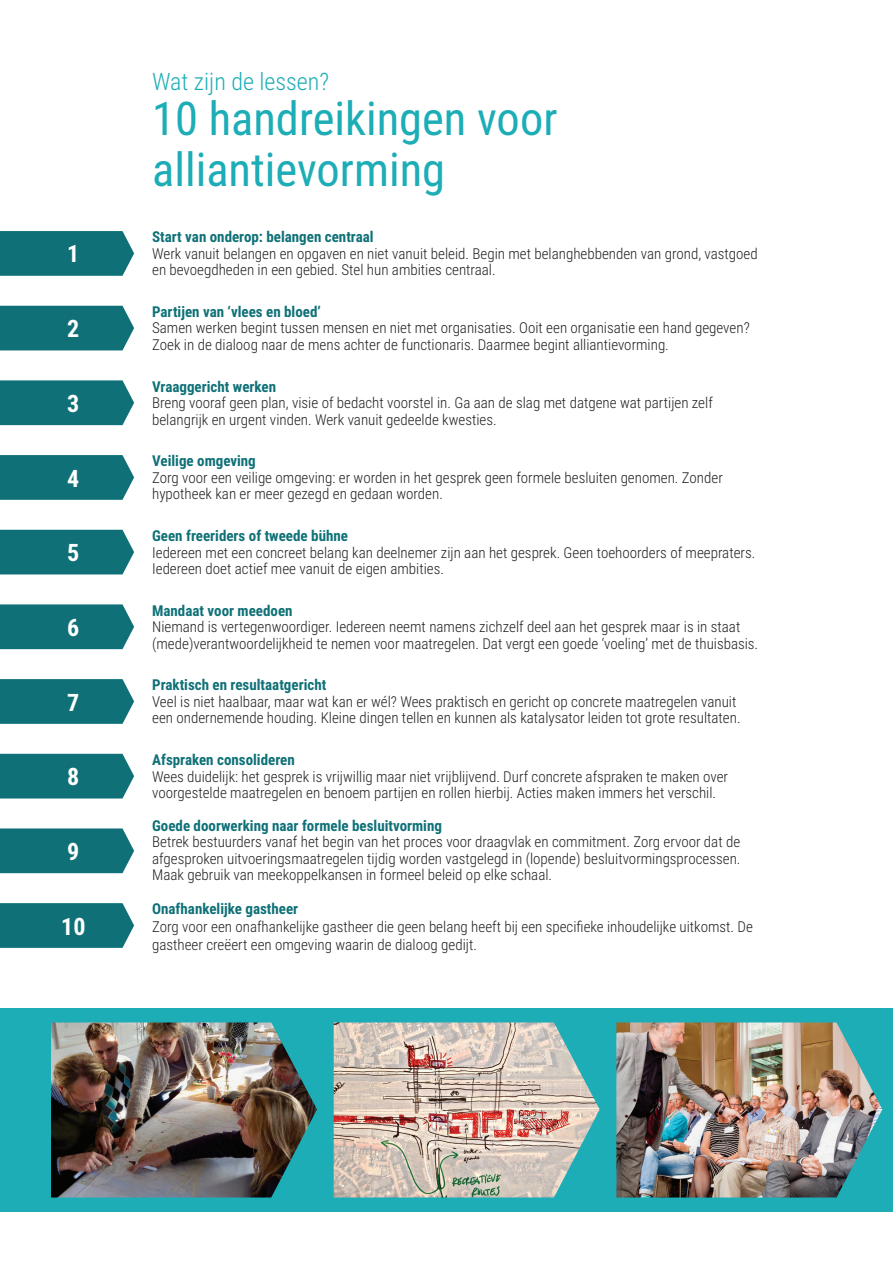
<style>
.page{position:relative;width:893px;height:1263px;background:#fff}
.page>*{position:absolute;margin:0;border:0;box-sizing:border-box;transform-origin:0 0}
.t1{font:46.5px/51.2px "Roboto Condensed";color:#1cadb6}
.t2{font:300 24px "Roboto Condensed";color:#1cadb6}
.t3{font:700 24px "Roboto Condensed";color:#fff}
.t4{font:300 15px/16.5px "Roboto Condensed";color:#231f20}
.t5{font:700 15px "Roboto Condensed";color:#0f7177}
</style>
<div class="page">
<div style="left:0;top:1008px;width:893px;height:204px;background:#1cadb6"></div>
<img style="left:616px;top:1022px;width:266px;height:175px">
<img style="left:334px;top:1022px;width:266px;height:175px">
<img style="left:51px;top:1022px;width:266px;height:175px">
<svg style="left:0;top:231px;width:134px;height:45px;background:#1a777d"></svg>
<svg style="left:0;top:903px;width:134px;height:45px;background:#1a777d"></svg>
<div style="left:0;top:828px;width:134px;height:45px;background:#0f7177"></div>
<div style="left:0;top:754px;width:134px;height:44px;background:#0f7177"></div>
<svg style="left:0;top:679px;width:134px;height:45px;background:#1a777d"></svg>
<div style="left:0;top:604px;width:134px;height:45px;background:#0f7177"></div>
<div style="left:0;top:530px;width:134px;height:44px;background:#0f7177"></div>
<svg style="left:0;top:455px;width:134px;height:45px;background:#1a777d"></svg>
<div style="left:0;top:306px;width:134px;height:44px;background:#0f7177"></div>
<div style="left:0;top:380px;width:134px;height:45px;background:#0f7177"></div>
<h2 class="t3" style="left:67px;top:237px;width:14px">1</h2>
<h2 class="t3" style="left:67px;top:312px;width:14px">2</h2>
<h2 class="t3" style="left:67px;top:386px;width:14px">3</h2>
<h2 class="t3" style="left:67px;top:461px;width:14px">4</h2>
<h2 class="t3" style="left:67px;top:536px;width:14px">5</h2>
<h2 class="t3" style="left:67px;top:610px;width:14px">6</h2>
<h2 class="t3" style="left:67px;top:685px;width:14px">7</h2>
<h2 class="t3" style="left:67px;top:760px;width:14px">8</h2>
<h2 class="t3" style="left:67px;top:834px;width:14px">9</h2>
<h2 class="t3" style="left:61px;top:909px;width:26px">10</h2>
<h2 class="t2" style="left:152px;top:65px;width:178px">Wat zijn de lessen?</h2>
<h1 class="t1" style="left:152px;top:91px;width:407px">10 handreikingen voor alliantievorming</h1>
<p class="t5" style="left:152px;top:226px;width:223px">Start van onderop: belangen centraal</p>
<p class="t4" style="left:152px;top:245px;width:607px">Werk vanuit belangen en opgaven en niet vanuit beleid. Begin met belanghebbenden van grond, vastgoed en bevoegdheden in een gebied. Stel hun ambities centraal.</p>
<p class="t5" style="left:152px;top:301px;width:170px">Partijen van ‘vlees en bloed’</p>
<p class="t4" style="left:152px;top:319px;width:599px">Samen werken begint tussen mensen en niet met organisaties. Ooit een organisatie een hand gegeven?<br>Zoek in de dialoog naar de mens achter de functionaris. Daarmee begint alliantievorming.</p>
<p class="t5" style="left:152px;top:376px;width:125px">Vraaggericht werken</p>
<p class="t4" style="left:152px;top:394px;width:562px">Breng vooraf geen plan, visie of bedacht voorstel in. Ga aan de slag met datgene wat partijen zelf belangrijk en urgent vinden. Werk vanuit gedeelde kwesties.</p>
<p class="t5" style="left:152px;top:450px;width:105px">Veilige omgeving</p>
<p class="t4" style="left:152px;top:469px;width:572px">Zorg voor een veilige omgeving: er worden in het gesprek geen formele besluiten genomen. Zonder hypotheek kan er meer gezegd en gedaan worden.</p>
<p class="t5" style="left:152px;top:525px;width:197px">Geen freeriders of tweede bühne</p>
<p class="t4" style="left:152px;top:543px;width:605px">Iedereen met een concreet belang kan deelnemer zijn aan het gesprek. Geen toehoorders of meepraters.<br>Iedereen doet actief mee vanuit de eigen ambities.</p>
<p class="t5" style="left:152px;top:600px;width:142px">Mandaat voor meedoen</p>
<p class="t4" style="left:152px;top:618px;width:608px">Niemand is vertegenwoordiger. Iedereen neemt namens zichzelf deel aan het gesprek maar is in staat (mede)verantwoordelijkheid te nemen voor maatregelen. Dat vergt een goede ‘voeling’ met de thuisbasis.</p>
<p class="t5" style="left:152px;top:674px;width:176px">Praktisch en resultaatgericht</p>
<p class="t4" style="left:152px;top:693px;width:590px">Veel is niet haalbaar, maar wat kan er wél? Wees praktisch en gericht op concrete maatregelen vanuit een ondernemende houding. Kleine dingen tellen en kunnen als katalysator leiden tot grote resultaten.</p>
<p class="t5" style="left:152px;top:749px;width:144px">Afspraken consolideren</p>
<p class="t4" style="left:152px;top:767px;width:577px">Wees duidelijk: het gesprek is vrijwillig maar niet vrijblijvend. Durf concrete afspraken te maken over voorgestelde maatregelen en benoem partijen en rollen hierbij. Acties maken immers het verschil.</p>
<p class="t5" style="left:152px;top:815px;width:291px">Goede doorwerking naar formele besluitvorming</p>
<p class="t4" style="left:152px;top:833px;width:590px;text-align:justify">Betrek bestuurders vanaf het begin van het proces voor draagvlak en commitment. Zorg ervoor dat de afgesproken uitvoeringsmaatregelen tijdig worden vastgelegd in (lopende) besluitvormingsprocessen.<br>Maak gebruik van meekoppelkansen in formeel beleid op elke schaal.</p>
<p class="t5" style="left:152px;top:898px;width:148px">Onafhankelijke gastheer</p>
<p class="t4" style="left:152px;top:917px;width:602px;line-height:18px">Zorg voor een onafhankelijke gastheer die geen belang heeft bij een specifieke inhoudelijke uitkomst. De gastheer creëert een omgeving waarin de dialoog gedijt.</p>
</div>
